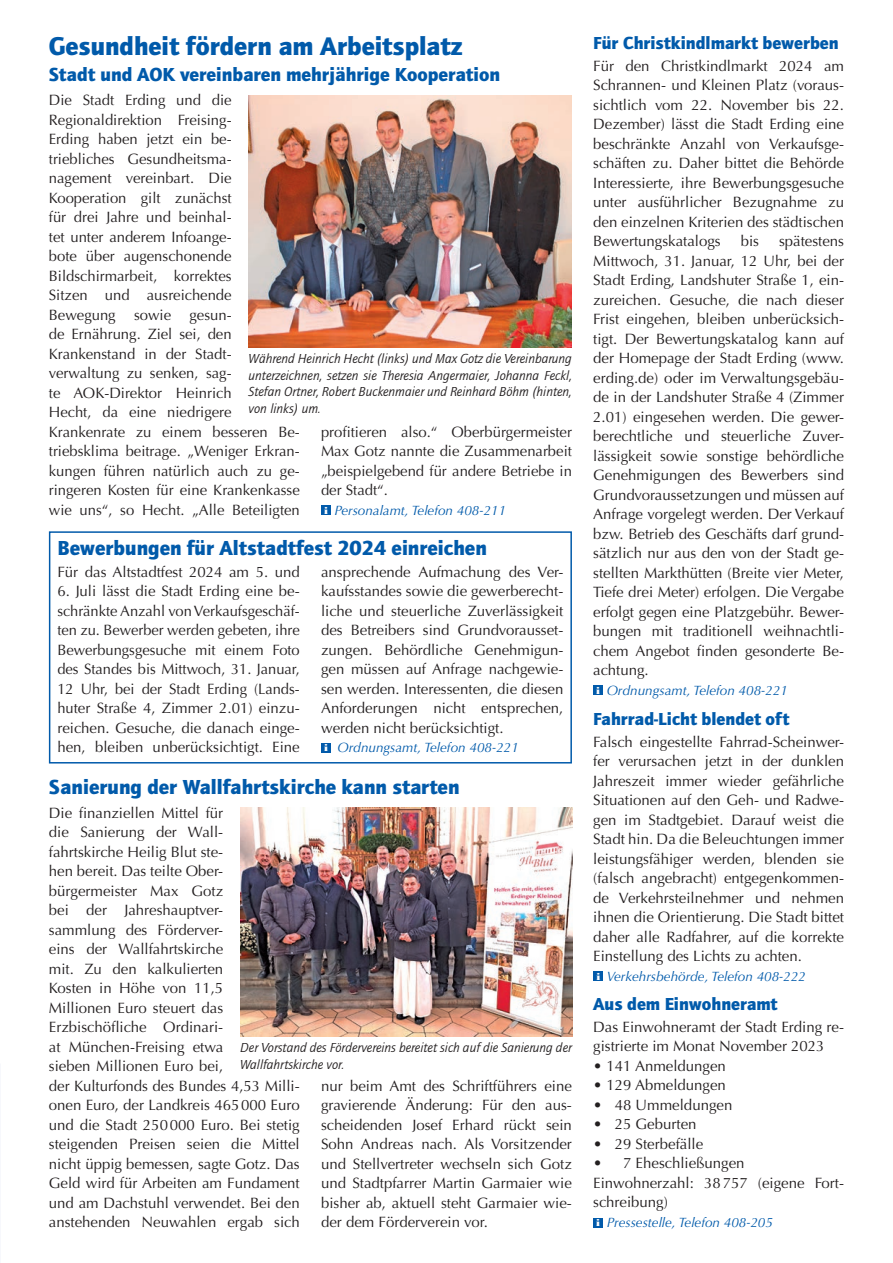
<style>
.page{position:relative;width:893px;height:1263px;background:#fff}
.page>*{position:absolute;margin:0;border:0;box-sizing:border-box;transform-origin:0 0}
.t1{font:900 26.4px "Quay Sans ITC Std";color:#015aaa}
.t2{font:900 21px "Quay Sans ITC Std";color:#015aaa}
.t3{font:900 19.5px "Quay Sans ITC Std";color:#015aaa}
.t4{font:900 18px "Quay Sans ITC Std";color:#015aaa}
.t5{font:15px/19.5px "Optima";color:#231f20;text-align:justify}
.t6{font:italic 13.5px/16.5px "Quay Sans ITC Std";color:#231f20;text-align:justify}
.t7{font:italic 13.5px "Optima";color:#015aaa}
.s1{font-family:"Bodoni URW";font-weight:700;font-style:normal;font-stretch:expanded;font-size:10.5px;color:#fff}
</style>
<div class="page">
<div style="left:321px;top:505px;width:10px;height:10px;background:#015aaa"></div>
<div style="left:593px;top:685px;width:10px;height:10px;background:#015aaa"></div>
<div style="left:593px;top:971px;width:10px;height:10px;background:#015aaa"></div>
<div style="left:593px;top:1218px;width:10px;height:9px;background:#015aaa"></div>
<div style="left:49px;top:531px;width:523px;height:232px;border:2px solid #015aaa"></div>
<div style="left:321px;top:743px;width:10px;height:9px;background:#015aaa"></div>
<img style="left:249px;top:95px;width:323px;height:252px">
<img style="left:240px;top:807px;width:332px;height:229px">
<h1 class="t1" style="left:49px;top:30px;width:415px">Gesundheit fördern am Arbeitsplatz</h1>
<h3 class="t3" style="left:49px;top:62px;width:453px">Stadt und AOK vereinbaren mehrjährige Kooperation</h3>
<p class="t5" style="left:49px;top:91px;width:252px;text-align:left">Die Stadt Erding und die<br>Regionaldirektion Freising-<br>Erding haben jetzt ein be&shy;triebliches Gesundheitsma-<br>nagement vereinbart. Die<br>Kooperation gilt zunächst<br>für drei Jahre und beinhal-<br>tet unter anderem Infoange-<br>bote über augenschonende<br>Bildschirmarbeit, korrektes<br>Sitzen und ausreichende<br>Bewegung sowie gesun-<br>de Ernährung. Ziel sei, den<br>Krankenstand in der Stadt&shy;verwaltung zu senken, sag-<br>te AOK-Direktor Heinrich<br>Hecht, da eine niedrigere<br>Krankenrate zu einem besseren Be&shy;triebsklima beitrage. „Weniger Erkran&shy;kungen führen natürlich auch zu ge&shy;ringeren Kosten für eine Krankenkasse wie uns“, so Hecht. „Alle Beteiligten</p>
<p class="t6" style="left:249px;top:350px;width:325px">Während Heinrich Hecht (links) und Max Gotz die Vereinbarung unterzeichnen, setzen sie Theresia Angermaier, Johanna Feckl, Stefan Ortner, Robert Buckenmaier und Reinhard Böhm (hinten, von links) um.</p>
<p class="t5" style="left:321px;top:422px;width:252px">profitieren also.“ Oberbürgermeister Max Gotz nannte die Zusammenarbeit „beispielgebend für andere Betriebe in der Stadt“.</p>
<p class="t7" style="left:324px;top:502px;width:183px"><span class="s1">i</span> Personalamt, Telefon 408-211</p>
<h2 class="t2" style="left:57px;top:535px;width:431px">Bewerbungen für Altstadtfest 2024 einreichen</h2>
<p class="t5" style="left:57px;top:562px;width:244px">Für das Altstadtfest 2024 am 5. und</p>
<p class="t5" style="left:57px;top:581px;width:244px">6. Juli lässt die Stadt Erding eine be&shy;schränkte Anzahl von Verkaufsgeschäf&shy;ten zu. Bewerber werden gebeten, ihre Bewerbungsgesuche mit einem Foto des Standes bis Mittwoch, 31. Januar, 12 Uhr, bei der Stadt Erding (Lands&shy;huter Straße 4, Zimmer 2.01) einzu&shy;reichen. Gesuche, die danach einge&shy;hen, bleiben unberücksichtigt. Eine</p>
<p class="t5" style="left:321px;top:562px;width:244px">ansprechende Aufmachung des Ver&shy;kaufsstandes sowie die gewerberecht&shy;liche und steuerliche Zuverlässigkeit des Betreibers sind Grundvorausset&shy;zungen. Behördliche Genehmigun&shy;gen müssen auf Anfrage nachgewie&shy;sen werden. Interessenten, die diesen Anforderungen nicht entsprechen, werden nicht berücksichtigt.</p>
<p class="t7" style="left:324px;top:739px;width:196px"><span class="s1">i</span> Ordnungsamt, Telefon 408-221</p>
<h2 class="t2" style="left:49px;top:774px;width:412px">Sanierung der Wallfahrtskirche kann starten</h2>
<p class="t5" style="left:49px;top:803px;width:252px;text-align:left">Die finanziellen Mittel für<br>die Sanierung der Wall&shy;fahrtskirche Heilig Blut ste-<br>hen bereit. Das teilte Ober&shy;bürgermeister Max Gotz<br>bei der Jahreshauptver-<br>sammlung des Förderver-<br>eins der Wallfahrtskirche<br>mit. Zu den kalkulierten<br>Kosten in Höhe von 11,5<br>Millionen Euro steuert das<br>Erzbischöfliche Ordinari-<br>at München-Freising etwa<br>sieben Millionen Euro bei,<br>der Kulturfonds des Bundes 4,53 Milli&shy;onen Euro, der Landkreis 465000 Euro und die Stadt 250000 Euro. Bei stetig steigenden Preisen seien die Mittel nicht üppig bemessen, sagte Gotz. Das<br>Geld wird für Arbeiten am Fundament und am Dachstuhl verwendet. Bei den anstehenden Neuwahlen ergab sich</p>
<p class="t6" style="left:240px;top:1039px;width:333px">Der Vorstand des Fördervereins bereitet sich auf die Sanierung der<br>Wallfahrtskirche vor.</p>
<p class="t5" style="left:321px;top:1076px;width:252px">nur beim Amt des Schriftführers eine gravierende Änderung: Für den aus&shy;scheidenden Josef Erhard rückt sein Sohn Andreas nach. Als Vorsitzender und Stellvertreter wechseln sich Gotz und Stadtpfarrer Martin Garmaier wie bisher ab, aktuell steht Garmaier wie&shy;der dem Förderverein vor.</p>
<p class="t4" style="left:593px;top:32px;width:247px">Für Christkindlmarkt bewerben</p>
<p class="t5" style="left:593px;top:56px;width:252px">Für den Christkindlmarkt 2024 am Schrannen- und Kleinen Platz (voraus&shy;sichtlich vom 22. November bis 22.<br>Dezember) lässt die Stadt Erding eine beschränkte Anzahl von Verkaufsge&shy;schäften zu. Daher bittet die Behörde Interessierte, ihre Bewerbungsgesuche unter ausführlicher Bezugnahme zu den einzelnen Kriterien des städtischen Bewertungskatalogs</p>
<p class="t5" style="left:741px;top:232px;width:20px">bis</p>
<p class="t5" style="left:593px;top:232px;width:252px;text-indent:186px">spätestens Mittwoch, 31. Januar, 12 Uhr, bei der Stadt Erding, Landshuter Straße 1, ein&shy;zureichen. Gesuche, die nach dieser Frist eingehen, bleiben unberücksich&shy;tigt. Der Bewertungskatalog kann auf der Homepage der Stadt Erding (www. erding.de) oder im Verwaltungsgebäu&shy;de in der Landshuter Straße 4 (Zimmer 2.01) eingesehen werden. Die gewer&shy;berechtliche und steuerliche Zuver&shy;lässigkeit sowie sonstige behördliche Genehmigungen des Bewerbers sind Grundvoraussetzungen und müssen auf Anfrage vorgelegt werden. Der Verkauf bzw. Betrieb des Geschäfts darf grund&shy;sätzlich nur aus den von der Stadt ge&shy;stellten Markthütten (Breite vier Meter, Tiefe drei Meter) erfolgen. Die Vergabe erfolgt gegen eine Platzgebühr. Bewer&shy;bungen mit traditionell weihnachtli&shy;chem Angebot finden gesonderte Be&shy;achtung.</p>
<p class="t7" style="left:596px;top:682px;width:193px"><span class="s1">i</span> Ordnungsamt, Telefon 408-221</p>
<p class="t4" style="left:593px;top:708px;width:198px">Fahrrad-Licht blendet oft</p>
<p class="t5" style="left:593px;top:732px;width:252px">Falsch eingestellte Fahrrad-Scheinwer&shy;fer verursachen jetzt in der dunklen Jahreszeit immer wieder gefährliche Situationen auf den Geh- und Radwe&shy;gen im Stadtgebiet. Darauf weist die Stadt hin. Da die Beleuchtungen immer leistungsfähiger werden, blenden sie (falsch angebracht) entgegenkommen&shy;de Verkehrsteilnehmer und nehmen ihnen die Orientierung. Die Stadt bittet daher alle Radfahrer, auf die korrekte Einstellung des Lichts zu achten.</p>
<p class="t7" style="left:596px;top:968px;width:211px"><span class="s1">i</span> Verkehrsbehörde, Telefon 408-222</p>
<p class="t4" style="left:593px;top:993px;width:186px">Aus dem Einwohneramt</p>
<p class="t5" style="left:593px;top:1017px;width:252px">Das Einwohneramt der Stadt Erding re&shy;gistrierte im Monat November 2023</p>
<p class="t5" style="left:593px;top:1056px;width:134px">• 141 Anmeldungen</p>
<p class="t5" style="left:593px;top:1076px;width:134px">• 129 Abmeldungen</p>
<p class="t5" style="left:593px;top:1095px;width:141px">• 48 Ummeldungen</p>
<p class="t5" style="left:593px;top:1115px;width:105px">• 25 Geburten</p>
<p class="t5" style="left:593px;top:1134px;width:111px">• 29 Sterbefälle</p>
<p class="t5" style="left:593px;top:1154px;width:252px;text-align:left">• 7 Eheschließungen<br>Einwohnerzahl: 38757 (eigene Fort&shy;schreibung)</p>
<p class="t7" style="left:596px;top:1214px;width:178px"><span class="s1">i</span> Pressestelle, Telefon 408-205</p>
</div>
